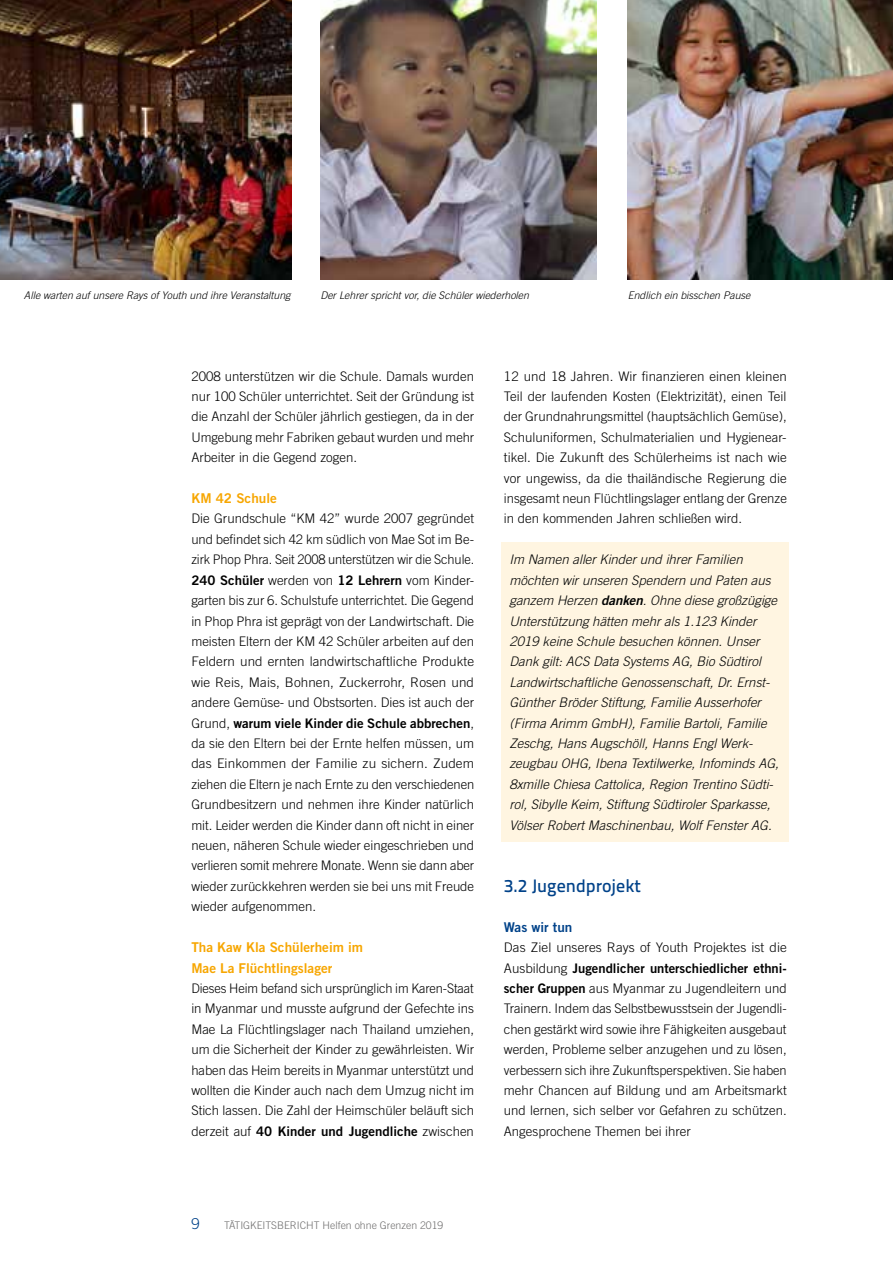
<style>
.page{position:relative;width:893px;height:1263px;background:#fff}
.page>*{position:absolute;margin:0;border:0;box-sizing:border-box;transform-origin:0 0}
.t1{font:500 18px "Titillium Text 22 L";color:#004289}
.t2{font:300 15px "Trade Gothic LT Std";color:#004289}
.t3{font:13.5px/20.4px "Trade Gothic LT Std Bd 2";color:#f7a600}
.t4{font:13.5px "Trade Gothic LT Std Bd 2";color:#004289}
.t5{font:300 13.2px/20.4px "Trade Gothic LT Std";color:#000;text-align:justify}
.t6{font:italic 300 13.2px/20.4px "Trade Gothic LT Std";color:#010202}
.t7{font:13.2px "Trade Gothic LT Std Bd 2";color:#000}
.t8{font:italic 300 10.5px "Trade Gothic LT Std";color:#000}
.t9{font:300 10.5px "Trade Gothic LT Std";color:#706f6f}
.s1{font-family:"Trade Gothic LT Std";font-weight:300}
.s2{font-family:"Trade Gothic LT Std Bd 2 Obl";font-weight:400;font-style:normal}
.s3{font-family:"Trade Gothic LT Std Bd 2";font-weight:400}
</style>
<div class="page">
<div style="left:502px;top:542px;width:287px;height:300px;background:#fff5e1"></div>
<img style="left:0;top:0;width:291px;height:280px">
<img style="left:320px;top:0;width:277px;height:280px">
<img style="left:628px;top:0;width:265px;height:280px">
<p class="t8" style="left:24px;top:289px;width:268px">Alle warten auf unsere Rays of Youth und ihre Veranstaltung</p>
<p class="t8" style="left:320px;top:289px;width:210px">Der Lehrer spricht vor, die Schüler wiederholen</p>
<p class="t8" style="left:628px;top:289px;width:124px">Endlich ein bisschen Pause</p>
<p class="t5" style="left:191px;top:365px;width:284px">2008 unterstützen wir die Schule. Damals wurden nur 100 Schüler unterrichtet. Seit der Gründung ist die Anzahl der Schüler jährlich gestiegen, da in der Umgebung mehr Fabriken gebaut wurden und mehr Arbeiter in die Gegend zogen.</p>
<p class="t3" style="left:191px;top:488px;width:87px">KM 42 Schule</p>
<p class="t5" style="left:191px;top:508px;width:284px">Die Grundschule “KM 42” wurde 2007 gegründet und befindet sich 42 km südlich von Mae Sot im Be&shy;zirk Phop Phra. Seit 2008 unterstützen wir die Schule.</p>
<p class="t7" style="left:191px;top:572px;width:284px">240 Schüler <span class="s1">werden von</span> 12 Lehrern <span class="s1">vom Kinder-</span></p>
<p class="t5" style="left:191px;top:590px;width:284px">garten bis zur 6. Schulstufe unterrichtet. Die Gegend in Phop Phra ist geprägt von der Landwirtschaft. Die meisten Eltern der KM 42 Schüler arbeiten auf den Feldern und ernten landwirtschaftliche Produkte wie Reis, Mais, Bohnen, Zuckerrohr, Rosen und andere Gemüse- und Obstsorten. Dies ist auch der</p>
<p class="t7" style="left:191px;top:715px;width:284px"><span class="s1">Grund,</span> warum viele Kinder die Schule abbrechen<span class="s1">,</span></p>
<p class="t5" style="left:191px;top:733px;width:284px">da sie den Eltern bei der Ernte helfen müssen, um das Einkommen der Familie zu sichern. Zudem ziehen die Eltern je nach Ernte zu den verschiedenen Grundbesitzern und nehmen ihre Kinder natürlich mit. Leider werden die Kinder dann oft nicht in einer neuen, näheren Schule wieder eingeschrieben und verlieren somit mehrere Monate. Wenn sie dann aber wieder zurückkehren werden sie bei uns mit Freude wieder aufgenommen.</p>
<p class="t3" style="left:191px;top:937px;width:173px">Tha Kaw Kla Schülerheim im<br>Mae La Flüchtlingslager</p>
<p class="t5" style="left:191px;top:978px;width:284px">Dieses Heim befand sich ursprünglich im Karen-Staat in Myanmar und musste aufgrund der Gefechte ins Mae La Flüchtlingslager nach Thailand umziehen, um die Sicherheit der Kinder zu gewährleisten. Wir haben das Heim bereits in Myanmar unterstützt und wollten die Kinder auch nach dem Umzug nicht im Stich lassen. Die Zahl der Heimschüler beläuft sich</p>
<p class="t7" style="left:191px;top:1123px;width:284px"><span class="s1">derzeit auf</span> 40 Kinder und Jugendliche <span class="s1">zwischen</span></p>
<p class="t5" style="left:504px;top:365px;width:284px">12 und 18 Jahren. Wir finanzieren einen kleinen Teil der laufenden Kosten (Elektrizität), einen Teil der Grundnahrungsmittel (hauptsächlich Gemüse), Schuluniformen, Schulmaterialien und Hygienear&shy;tikel. Die Zukunft des Schülerheims ist nach wie vor ungewiss, da die thailändische Regierung die insgesamt neun Flüchtlingslager entlang der Grenze in den kommenden Jahren schließen wird.</p>
<p class="t6" style="left:509px;top:550px;width:271px">Im Namen aller Kinder und ihrer Familien möchten wir unseren Spendern und Paten aus ganzem Herzen <span class="s2">danken</span>. Ohne diese großzügige Unterstützung hätten mehr als 1.123 Kinder 2019 keine Schule besuchen können. Unser Dank gilt: ACS Data Systems AG, Bio Südtirol Landwirtschaftliche Genossenschaft, Dr. Ernst-Günther Bröder Stiftung, Familie Ausserhofer (Firma Arimm GmbH), Familie Bartoli, Familie Zeschg, Hans Augschöll, Hanns Engl Werk&shy;zeugbau OHG, Ibena Textilwerke, Infominds AG, 8xmille Chiesa Cattolica, Region Trentino Südti&shy;rol, Sibylle Keim, Stiftung Südtiroler Sparkasse, Völser Robert Maschinenbau, Wolf Fenster AG.</p>
<h1 class="t1" style="left:504px;top:871px;width:138px">3.2 Jugendprojekt</h1>
<p class="t4" style="left:504px;top:918px;width:70px">Was wir tun</p>
<p class="t5" style="left:504px;top:937px;width:284px">Das Ziel unseres Rays of Youth Projektes ist die</p>
<p class="t7" style="left:504px;top:960px;width:284px"><span class="s1">Ausbildung</span> Jugendlicher unterschiedlicher ethni-</p>
<p class="t5" style="left:504px;top:978px;width:284px"><span class="s3">scher Gruppen</span> aus Myanmar zu Jugendleitern und Trainern. Indem das Selbstbewusstsein der Jugendli&shy;chen gestärkt wird sowie ihre Fähigkeiten ausgebaut werden, Probleme selber anzugehen und zu lösen, verbessern sich ihre Zukunftsperspektiven. Sie haben mehr Chancen auf Bildung und am Arbeitsmarkt und lernen, sich selber vor Gefahren zu schützen.<br>Angesprochene Themen bei ihrer</p>
<p class="t2" style="left:191px;top:1215px;width:10px">9</p>
<p class="t9" style="left:224px;top:1219px;width:221px">TÄTIGKEITSBERICHT Helfen ohne Grenzen 2019</p>
</div>
